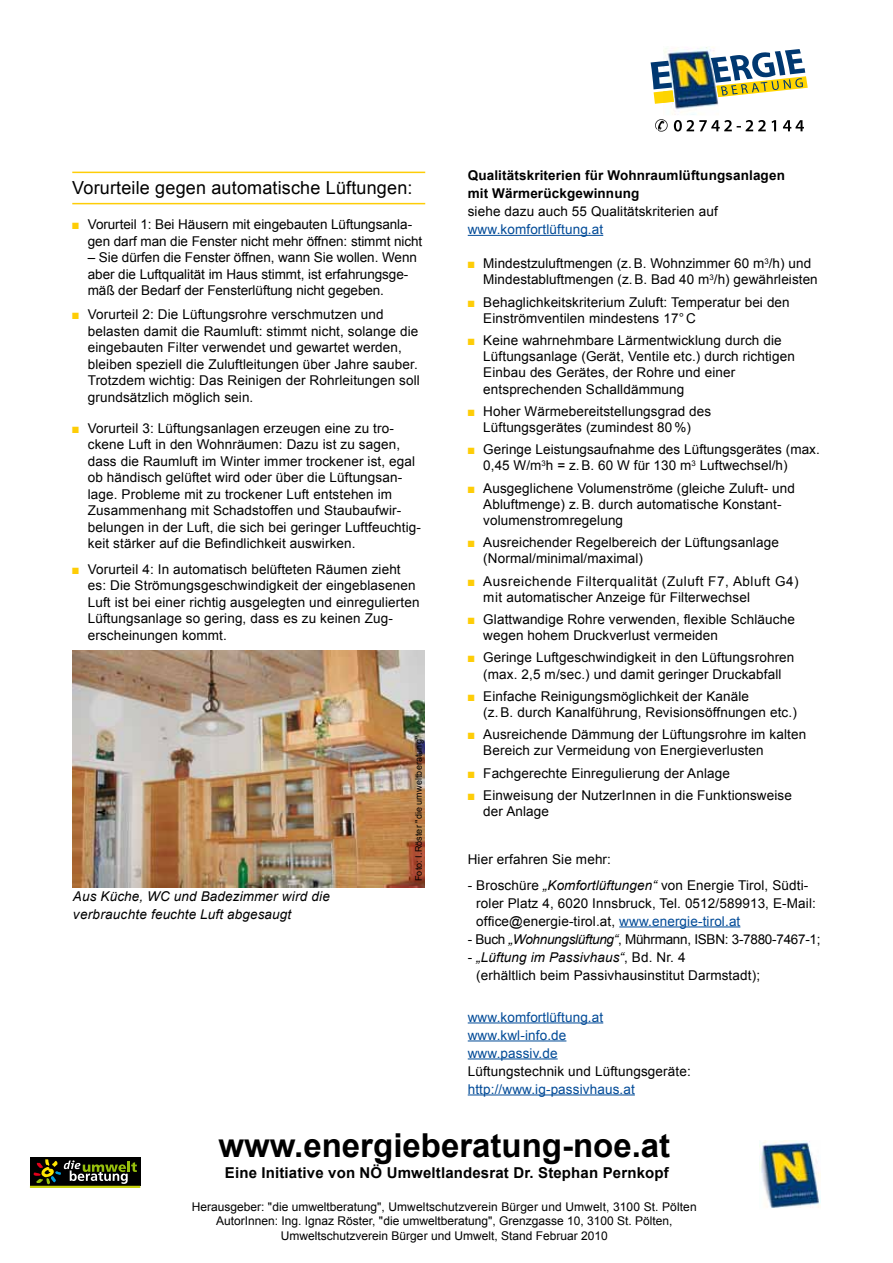
<style>
.page{position:relative;width:893px;height:1263px;background:#fff}
.page>*{position:absolute;margin:0;border:0;box-sizing:border-box;transform-origin:0 0}
.t1{font:700 33px "Arial";color:#000}
.t2{font:18px "Arial";letter-spacing:.01em;color:#000}
.t3{font:700 15px "Arial";letter-spacing:.01em;color:#000}
.t4{font:13.5px/16.5px "Arial";letter-spacing:.01em;color:#000}
.t5{font:13.5px/18px "Arial";letter-spacing:.01em;color:#004a97}
.t6{font:13.5px/16.2px "Arial";letter-spacing:.04em;color:#000}
.t7{font:700 13.5px/18px "Arial";letter-spacing:.01em;color:#000}
.t8{font:italic 13.5px/18px "Arial";letter-spacing:.01em;color:#000}
.t9{font:13.5px "Arial";letter-spacing:-.02em;color:#000}
.t10{font:12px/14.4px "Arial";color:#000;text-align:center}
.t11{font:9px "Arial";letter-spacing:.01em;color:#000}
.s1{color:#fecd07}
.s2{font-style:italic}
.s3{color:#004a97}
</style>
<div class="page">
<img style="left:759px;top:1140px;width:61px;height:68px">
<div style="left:30px;top:1157px;width:110px;height:29px;background:#000"></div>
<svg style="left:30px;top:1159px;width:110px;height:29px"></svg>
<hr style="left:72px;top:172px;width:353px;height:1px;background:#fecd07">
<hr style="left:72px;top:203px;width:353px;height:1px;background:#fecd07">
<hr style="left:468px;top:235px;width:135px;height:1px;background:#004a97">
<hr style="left:619px;top:926px;width:121px;height:1px;background:#004a97">
<hr style="left:468px;top:1022px;width:135px;height:1px;background:#004a97">
<hr style="left:468px;top:1040px;width:98px;height:1px;background:#004a97">
<hr style="left:468px;top:1058px;width:90px;height:1px;background:#004a97">
<hr style="left:468px;top:1094px;width:167px;height:1px;background:#004a97">
<img style="left:663px;top:47px;width:56px;height:68px">
<svg style="left:655px;top:119px;width:13px;height:13px"></svg>
<svg style="left:674px;top:120px;width:92px;height:12px"></svg>
<svg style="left:772px;top:120px;width:4px;height:11px"></svg>
<svg style="left:783px;top:120px;width:21px;height:11px"></svg>
<svg style="left:651px;top:61px;width:23px;height:43px"></svg>
<svg style="left:711px;top:49px;width:97px;height:48px"></svg>
<img style="left:72px;top:650px;width:353px;height:237px">
<h2 class="t2" style="left:72px;top:176px;width:342px">Vorurteile gegen automatische Lüftungen:</h2>
<p class="t4" style="left:88px;top:217px;width:336px;text-indent:-16px"><span class="s1">■</span> Vorurteil 1: Bei Häusern mit eingebauten Lüftungsanla&shy;gen darf man die Fenster nicht mehr öffnen: stimmt nicht</p>
<p class="t4" style="left:88px;top:250px;width:331px">– Sie dürfen die Fenster öffnen, wann Sie wollen. Wenn aber die Luftqualität im Haus stimmt, ist erfahrungsge&shy;mäß der Bedarf der Fensterlüftung nicht gegeben.</p>
<p class="t4" style="left:88px;top:307px;width:334px;text-indent:-16px"><span class="s1">■</span> Vorurteil 2: Die Lüftungsrohre verschmutzen und belasten damit die Raumluft: stimmt nicht, solange die eingebauten Filter verwendet und gewartet werden, bleiben speziell die Zuluftleitungen über Jahre sauber.<br>Trotzdem wichtig: Das Reinigen der Rohrleitungen soll grundsätzlich möglich sein.</p>
<p class="t4" style="left:88px;top:420px;width:335px;text-indent:-16px"><span class="s1">■</span> Vorurteil 3: Lüftungsanlagen erzeugen eine zu tro&shy;ckene Luft in den Wohnräumen: Dazu ist zu sagen, dass die Raumluft im Winter immer trockener ist, egal ob händisch gelüftet wird oder über die Lüftungsan&shy;lage. Probleme mit zu trockener Luft entstehen im Zusammenhang mit Schadstoffen und Staubaufwir&shy;belungen in der Luft, die sich bei geringer Luftfeuchtig&shy;keit stärker auf die Befindlichkeit auswirken.</p>
<p class="t4" style="left:88px;top:561px;width:333px;text-indent:-16px"><span class="s1">■</span> Vorurteil 4: In automatisch belüfteten Räumen zieht es: Die Strömungsgeschwindigkeit der eingeblasenen Luft ist bei einer richtig ausgelegten und einregulierten Lüftungsanlage so gering, dass es zu keinen Zug&shy;erscheinungen kommt.</p>
<p class="t8" style="left:73px;top:887px;width:258px">Aus Küche, WC und Badezimmer wird die verbrauchte feuchte Luft abgesaugt</p>
<p class="t11" style="left:413px;top:881px;width:147px;rotate:-90deg">Foto: I.Röster "die umweltberatung"</p>
<p class="t7" style="left:468px;top:167px;width:319px">Qualitätskriterien für Wohnraumlüftungsanlagen mit Wärmerückgewinnung</p>
<p class="t4" style="left:468px;top:203px;width:252px">siehe dazu auch 55 Qualitätskriterien auf</p>
<p class="t5" style="left:468px;top:220px;width:137px">www.komfortlüftung.at</p>
<p class="t4" style="left:483px;top:255px;width:336px;text-indent:-16px"><span class="s1">■</span> Mindestzuluftmengen (z.B. Wohnzimmer 60 m<sup>3</sup>/h) und<br>Mindestabluftmengen (z.B. Bad 40 m<sup>3</sup>/h) gewährleisten</p>
<p class="t4" style="left:483px;top:294px;width:308px;text-indent:-16px"><span class="s1">■</span> Behaglichkeitskriterium Zuluft: Temperatur bei den<br>Einströmventilen mindestens 17° C</p>
<p class="t4" style="left:483px;top:332px;width:313px;text-indent:-16px"><span class="s1">■</span> Keine wahrnehmbare Lärmentwicklung durch die Lüftungsanlage (Gerät, Ventile etc.) durch richtigen Einbau des Gerätes, der Rohre und einer entsprechenden Schalldämmung</p>
<p class="t4" style="left:468px;top:403px;width:245px;text-align:center"><span class="s1">■</span> Hoher Wärmebereitstellungsgrad des<br>Lüftungsgerätes (zumindest 80%)</p>
<p class="t4" style="left:483px;top:441px;width:338px;text-indent:-16px"><span class="s1">■</span> Geringe Leistungsaufnahme des Lüftungsgerätes (max.<br>0,45 W/m<sup>3</sup>h = z.B. 60 W für 130 m<sup>3</sup> Luftwechsel/h)</p>
<p class="t4" style="left:483px;top:480px;width:313px;text-indent:-16px"><span class="s1">■</span> Ausgeglichene Volumenströme (gleiche Zuluft- und<br>Abluftmenge) z.B. durch automatische Konstant&shy;volumenstromregelung</p>
<p class="t4" style="left:483px;top:534px;width:297px;text-indent:-16px"><span class="s1">■</span> Ausreichender Regelbereich der Lüftungsanlage (Normal/minimal/maximal)</p>
<p class="t6" style="left:483px;top:573px;width:317px;text-indent:-16px"><span class="s1">■</span> Ausreichende Filterqualität (Zuluft F7, Abluft G4) mit automatischer Anzeige für Filterwechsel</p>
<p class="t4" style="left:483px;top:611px;width:313px;text-indent:-16px"><span class="s1">■</span> Glattwandige Rohre verwenden, flexible Schläuche wegen hohem Druckverlust vermeiden</p>
<p class="t4" style="left:468px;top:650px;width:328px;text-align:center"><span class="s1">■</span> Geringe Luftgeschwindigkeit in den Lüftungsrohren (max. 2,5 m/sec.) und damit geringer Druckabfall</p>
<p class="t4" style="left:483px;top:688px;width:315px;text-indent:-16px"><span class="s1">■</span> Einfache Reinigungsmöglichkeit der Kanäle<br>(z.B. durch Kanalführung, Revisionsöffnungen etc.)</p>
<p class="t4" style="left:483px;top:726px;width:324px;text-indent:-16px"><span class="s1">■</span> Ausreichende Dämmung der Lüftungsrohre im kalten<br>Bereich zur Vermeidung von Energieverlusten</p>
<p class="t4" style="left:468px;top:765px;width:264px"><span class="s1">■</span> Fachgerechte Einregulierung der Anlage</p>
<p class="t4" style="left:483px;top:787px;width:310px;text-indent:-16px"><span class="s1">■</span> Einweisung der NutzerInnen in die Funktionsweise der Anlage</p>
<p class="t4" style="left:468px;top:851px;width:145px">Hier erfahren Sie mehr:</p>
<p class="t4" style="left:476px;top:876px;width:341px;line-height:18px;text-indent:-9px">- Broschüre <span class="s2">„Komfortlüftungen“</span> von Energie Tirol, Südti&shy;roler Platz 4, 6020 Innsbruck, Tel. 0512/589913, E-Mail: office@energie-tirol.at, <span class="s3">www.energie-tirol.at</span></p>
<p class="t9" style="left:468px;top:930px;width:354px">- Buch <span class="s2">„Wohnungslüftung“</span>, Mührmann, ISBN: 3-7880-7467-1;</p>
<p class="t4" style="left:476px;top:948px;width:285px;line-height:18px;text-indent:-9px">- <span class="s2">„Lüftung im Passivhaus“</span>, Bd. Nr. 4<br>(erhältlich beim Passivhausinstitut Darmstadt);</p>
<p class="t5" style="left:468px;top:1008px;width:137px">www.komfortlüftung.at www.kwl-info.de www.passiv.de</p>
<p class="t4" style="left:468px;top:1063px;width:224px">Lüftungstechnik und Lüftungsgeräte:</p>
<p class="t5" style="left:468px;top:1080px;width:169px">http://www.ig-passivhaus.at</p>
<h1 class="t1" style="left:218px;top:1124px;width:453px">www.energieberatung-noe.at</h1>
<p class="t10" style="left:192px;top:1199px;width:506px">Herausgeber: "die umweltberatung", Umweltschutzverein Bürger und Umwelt, 3100 St. Pölten<br>AutorInnen: Ing. Ignaz Röster, "die umweltberatung", Grenzgasse 10, 3100 St. Pölten,<br>Umweltschutzverein Bürger und Umwelt, Stand Februar 2010</p>
<p class="t3" style="left:225px;top:1163px;width:445px">Eine Initiative von NÖ Umweltlandesrat Dr. Stephan Pernkopf</p>
</div>
